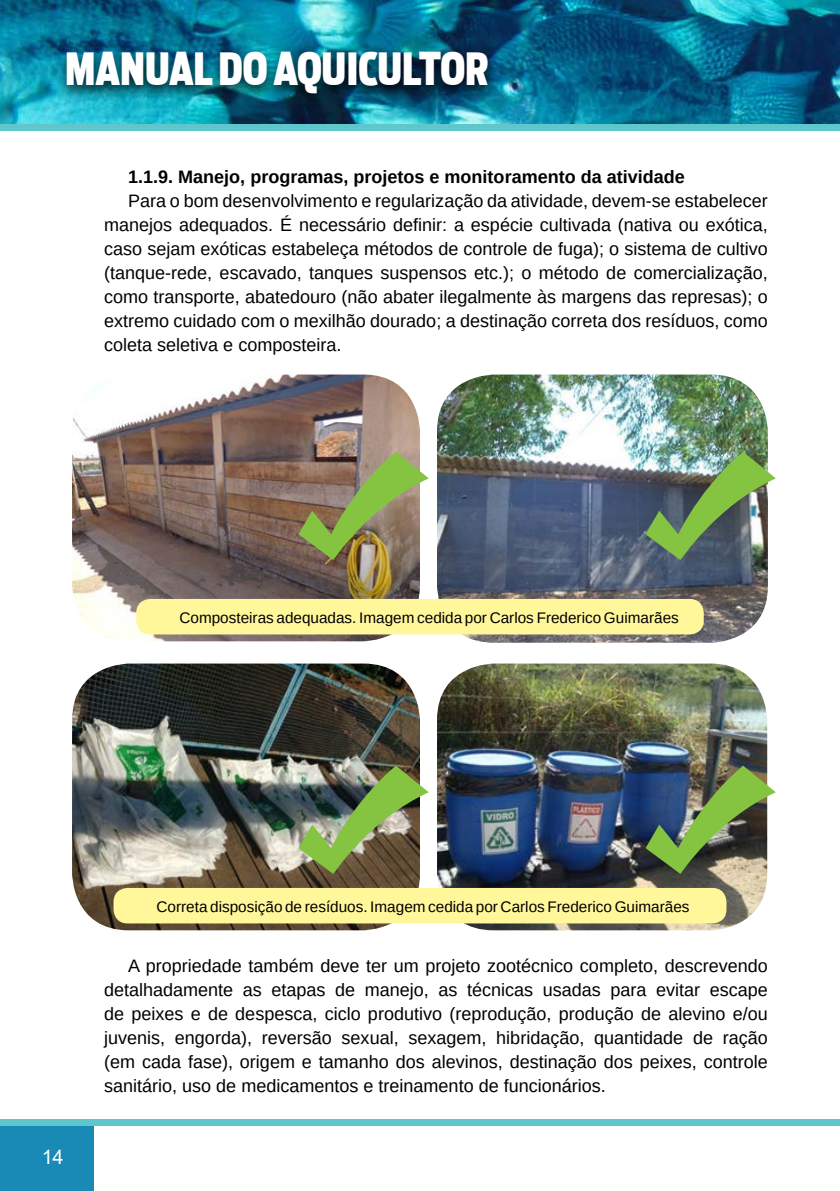
<style>
.page{position:relative;width:840px;height:1191px;background:#fff}
.page>*{position:absolute;margin:0;border:0;box-sizing:border-box;transform-origin:0 0}
.t1{font:900 44.4px "Antenna Extra Cond";color:#fff}
.t2{font:20px "Arial";color:#fff}
.t3{font:18px/24px "Arimo";color:#000;text-align:justify}
.t4{font:700 18px "Arimo";color:#000}
.t5{font:15.2px "Arimo";color:#000}
</style>
<div class="page">
<img style="left:0;top:0;width:839px;height:124px">
<div style="left:57px;top:47px;width:440px;height:63px;background:#000;opacity:.75"></div>
<div style="left:0;top:1119px;width:94px;height:72px;background:#198ab5"></div>
<div style="left:0;top:1119px;width:839px;height:6px;background:#5fc7cc"></div>
<div style="left:0;top:124px;width:839px;height:7px;background:#5fc7cc"></div>
<img style="left:72px;top:663px;width:348px;height:267px">
<img style="left:437px;top:663px;width:329px;height:267px">
<img style="left:72px;top:374px;width:348px;height:267px">
<img style="left:437px;top:374px;width:330px;height:268px">
<div style="left:136px;top:599px;width:567px;height:35px;background:#fff799;border-radius:14px"></div>
<div style="left:113px;top:888px;width:613px;height:35px;background:#fff799;border-radius:14px"></div>
<img style="left:298px;top:452px;width:130px;height:108px">
<img style="left:298px;top:765px;width:130px;height:109px">
<img style="left:645px;top:452px;width:130px;height:108px">
<img style="left:645px;top:765px;width:130px;height:109px">
<h1 class="t1" style="left:65px;top:43px;width:425px">MANUAL DO AQUICULTOR</h1>
<p class="t4" style="left:128px;top:165px;width:558px">1.1.9. Manejo, programas, projetos e monitoramento da atividade</p>
<p class="t3" style="left:104px;top:189px;width:665px;text-indent:24px">Para o bom desenvolvimento e regularização da atividade, devem-se estabelecer manejos adequados. É necessário definir: a espécie cultivada (nativa ou exótica, caso sejam exóticas estabeleça métodos de controle de fuga); o sistema de cultivo (tanque-rede, escavado, tanques suspensos etc.); o método de comercialização, como transporte, abatedouro (não abater ilegalmente às margens das represas); o extremo cuidado com o mexilhão dourado; a destinação correta dos resíduos, como coleta seletiva e composteira.</p>
<p class="t5" style="left:179px;top:608px;width:500px">Composteiras adequadas. Imagem cedida por Carlos Frederico Guimarães</p>
<p class="t5" style="left:156px;top:897px;width:534px">Correta disposição de resíduos. Imagem cedida por Carlos Frederico Guimarães</p>
<p class="t2" style="left:42px;top:1143px;width:23px">14</p>
<p class="t3" style="left:104px;top:953px;width:665px;text-indent:24px">A propriedade também deve ter um projeto zootécnico completo, descrevendo detalhadamente as etapas de manejo, as técnicas usadas para evitar escape de peixes e de despesca, ciclo produtivo (reprodução, produção de alevino e/ou juvenis, engorda), reversão sexual, sexagem, hibridação, quantidade de ração (em cada fase), origem e tamanho dos alevinos, destinação dos peixes, controle sanitário, uso de medicamentos e treinamento de funcionários.</p>
</div>
